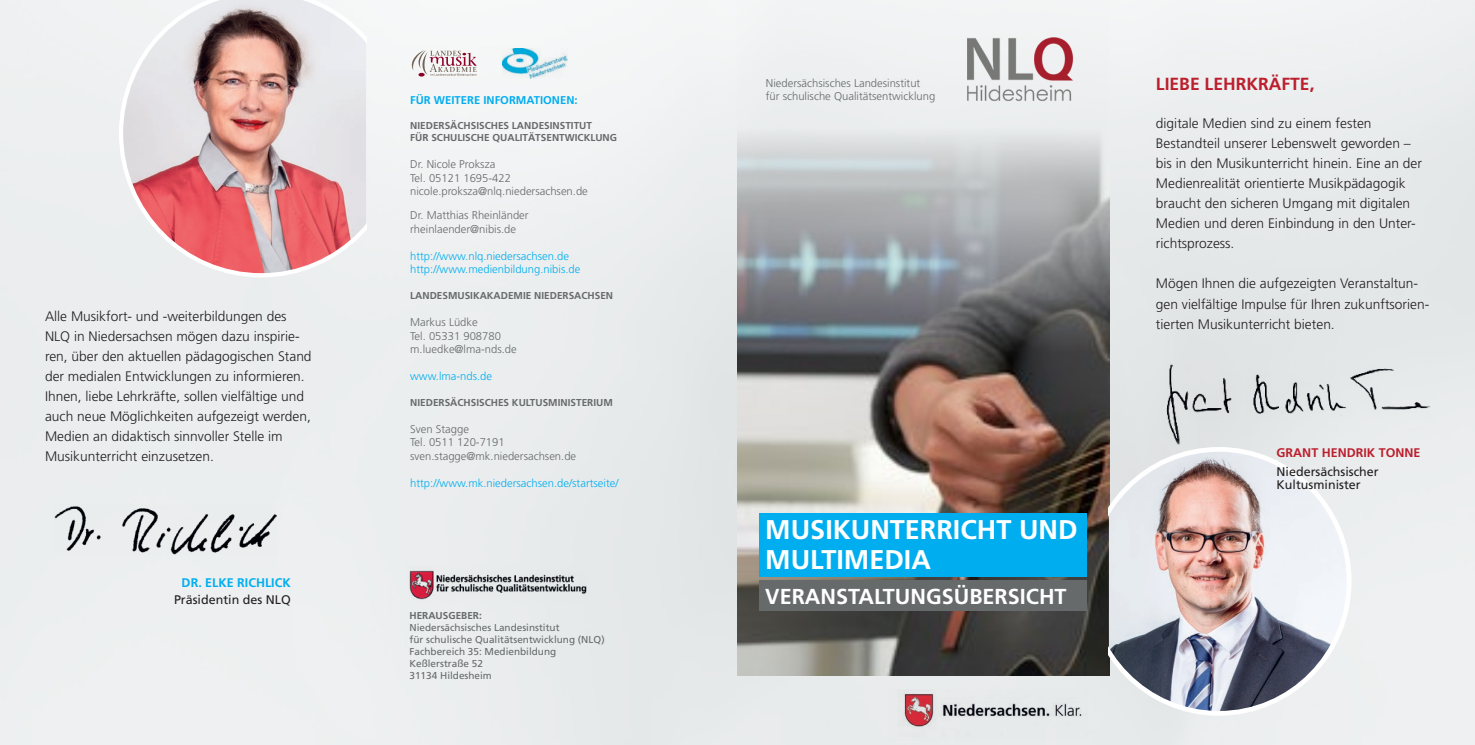
<style>
.page{position:relative;width:1475px;height:745px;background:#fff}
.page>*{position:absolute;margin:0;border:0;box-sizing:border-box;transform-origin:0 0}
.t1{font:700 27px/30px "Frutiger";color:#fff}
.t2{font:700 21.62px "Frutiger";color:#fff}
.t3{font:700 17.5px "Frutiger";color:#bb1f2d}
.t4{font:300 13.75px/20px "Frutiger";color:#231f20}
.t5{font:12.5px/12.5px "Frutiger";color:#231f20}
.t6{font:700 12.5px "Frutiger";color:#bb1f2d}
.t7{font:700 12.5px "Frutiger";color:#00aeef}
.t8{font:300 11.25px/13.5px "Frutiger";color:#666a6b}
.t9{font:300 11.25px/13.5px "Frutiger";color:#00aeef}
.t10{font:700 11.25px "Frutiger";color:#00aeef}
.t11{font:700 10px/12px "Frutiger";color:#666a6b}
.t12{font:10px/12px "Frutiger";color:#666a6b}
</style>
<div class="page">
<img style="left:0;top:0;width:1474px;height:744px">
<img style="left:737px;top:0;width:372px;height:675px">
<img style="left:407px;top:564px;width:189px;height:38px">
<img style="left:889px;top:689px;width:197px;height:50px">
<svg style="left:493px;top:45px;width:85px;height:35px"></svg>
<img style="left:502px;top:49px;width:65px;height:30px">
<svg style="left:403px;top:45px;width:84px;height:35px"></svg>
<img style="left:959px;top:28px;width:120px;height:79px">
<div style="left:759px;top:513px;width:327px;height:64px;background:#00aeef"></div>
<div style="left:759px;top:580px;width:327px;height:30px;background:#666a6b"></div>
<img style="left:1108px;top:446px;width:243px;height:269px">
<img style="left:1157px;top:359px;width:279px;height:87px">
<svg style="left:119px;top:0;width:247px;height:277px;background:#dbb4b5"></svg>
<img style="left:55px;top:504px;width:221px;height:49px">
<p class="t4" style="left:45px;top:305px;width:268px">Alle Musikfort- und -weiterbildungen des NLQ in Niedersachsen mögen dazu inspirie&shy;ren, über den aktuellen pädagogischen Stand der medialen Entwicklungen zu informieren.<br>Ihnen, liebe Lehrkräfte, sollen vielfältige und auch neue Möglichkeiten aufgezeigt werden, Medien an didaktisch sinnvoller Stelle im Musikunterricht einzusetzen.</p>
<p class="t7" style="left:182px;top:574px;width:111px">DR. ELKE RICHLICK</p>
<p class="t5" style="left:174px;top:593px;width:118px">Präsidentin des NLQ</p>
<p class="t10" style="left:410px;top:93px;width:169px">FÜR WEITERE INFORMATIONEN:</p>
<p class="t11" style="left:410px;top:119px;width:208px">NIEDERSÄCHSISCHES LANDESINSTITUT<br>FÜR SCHULISCHE QUALITÄTSENTWICKLUNG</p>
<p class="t8" style="left:410px;top:157px;width:179px">Dr. Nicole Proksza<br>Tel. 05121 1695-422 nicole.proksza@nlq.niedersachsen.de</p>
<p class="t8" style="left:410px;top:209px;width:120px">Dr. Matthias Rheinländer rheinlaender@nibis.de</p>
<p class="t9" style="left:410px;top:249px;width:172px">http://www.nlq.niedersachsen.de http://www.medienbildung.nibis.de</p>
<p class="t11" style="left:410px;top:289px;width:204px">LANDESMUSIKAKADEMIE NIEDERSACHSEN</p>
<p class="t8" style="left:410px;top:315px;width:108px">Markus Lüdke<br>Tel. 05331 908780 m.luedke@lma-nds.de</p>
<p class="t9" style="left:410px;top:369px;width:83px">www.lma-nds.de</p>
<p class="t11" style="left:410px;top:396px;width:204px">NIEDERSÄCHSISCHES KULTUSMINISTERIUM</p>
<p class="t8" style="left:410px;top:422px;width:167px">Sven Stagge<br>Tel. 0511 120-7191 sven.stagge@mk.niedersachsen.de</p>
<p class="t9" style="left:410px;top:476px;width:210px">http://www.mk.niedersachsen.de/startseite/</p>
<p class="t11" style="left:409px;top:609px;width:74px">HERAUSGEBER:</p>
<p class="t12" style="left:409px;top:621px;width:197px">Niedersächsisches Landesinstitut<br>für schulische Qualitätsentwicklung (NLQ)<br>Fachbereich 35: Medienbildung<br>Keßlerstraße 52<br>31134 Hildesheim</p>
<p class="t8" style="left:765px;top:76px;width:171px">Niedersächsisches Landesinstitut für schulische Qualitätsentwicklung</p>
<h1 class="t1" style="left:765px;top:514px;width:314px">MUSIKUNTERRICHT UND<br>MULTIMEDIA</h1>
<h2 class="t2" style="left:765px;top:583px;width:303px">VERANSTALTUNGSÜBERSICHT</h2>
<p class="t3" style="left:1155px;top:74px;width:160px">LIEBE LEHRKRÄFTE,</p>
<p class="t4" style="left:1155px;top:113px;width:267px">digitale Medien sind zu einem festen Bestandteil unserer Lebenswelt geworden – bis in den Musikunterricht hinein. Eine an der Medienrealität orientierte Musikpädagogik braucht den sicheren Umgang mit digitalen Medien und deren Einbindung in den Unter&shy;richtsprozess.</p>
<p class="t4" style="left:1155px;top:273px;width:275px">Mögen Ihnen die aufgezeigten Veranstaltun&shy;gen vielfältige Impulse für Ihren zukunftsorien&shy;tierten Musikunterricht bieten.</p>
<p class="t6" style="left:1276px;top:444px;width:145px">GRANT HENDRIK TONNE</p>
<p class="t5" style="left:1276px;top:465px;width:104px">Niedersächsischer<br>Kultusminister</p>
</div>
